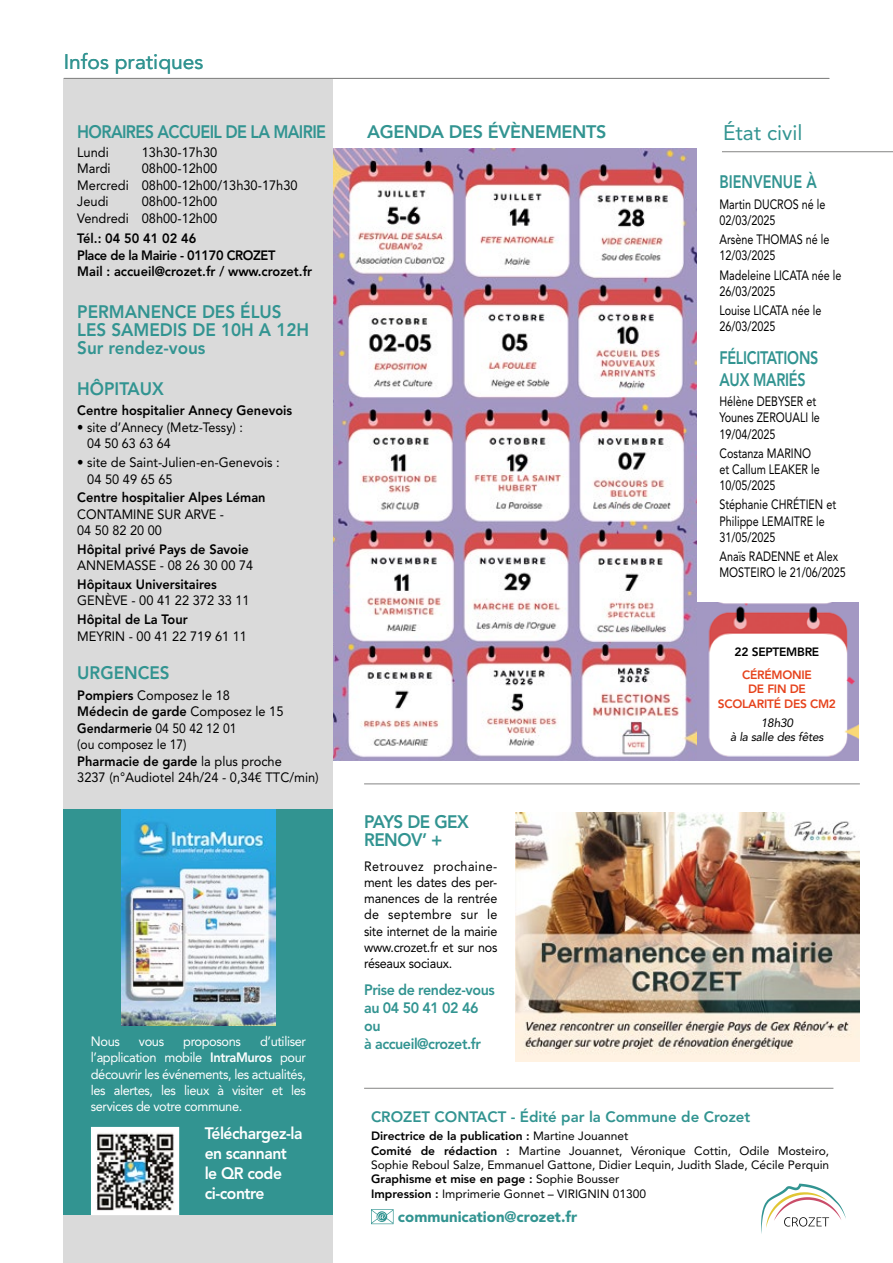
<style>
.page{position:relative;width:893px;height:1263px;background:#fff}
.page>*{position:absolute;margin:0;border:0;box-sizing:border-box;transform-origin:0 0}
.t1{font:21px "Avenir LT Std";color:#329491}
.t2{font:800 18px/18px "Avenir LT Std";color:#329491;scale:.95 1}
.t3{font:800 18px "Avenir LT Std";letter-spacing:-.04em;color:#329491;scale:.9 1}
.t4{font:800 18px/21.6px "Avenir LT Std";letter-spacing:-.02em;color:#329491;scale:.8 1}
.t5{font:800 18px "Avenir LT Std";letter-spacing:-.02em;color:#329491}
.t6{font:800 18px/18px "Avenir LT Std";letter-spacing:-.02em;color:#329491;scale:.95 1}
.t7{font:800 18px "Avenir LT Std";color:#329491;scale:.8 1}
.t8{font:800 16.5px/19.8px "Avenir LT Std";letter-spacing:-.03em;color:#fff;scale:.95 1}
.t9{font:800 15px/18px "Avenir LT Std";letter-spacing:-.03em;color:#329491;scale:.95 1}
.t10{font:800 15px "Avenir LT Std";color:#329491}
.t11{font:900 15px "Avenir LT Std";color:#329491}
.t12{font:13.5px/16.5px "Avenir LT Std";color:#000;scale:.95 1}
.t13{font:13.5px/16.2px "Avenir LT Std";color:#000;scale:.8 1}
.t14{font:800 13.5px/16.5px "Avenir LT Std";color:#000;scale:.95 1}
.t15{font:13.5px/16.2px "Avenir LT Std";color:#000;scale:.93 1}
.t16{font:13.5px/16.2px "Avenir LT Std";letter-spacing:-.03em;color:#fff;text-align:justify;scale:.95 1}
.t17{font:13.5px/16.5px "Avenir LT Std";color:#000;scale:.94 1}
.t18{font:12px/14.4px "Avenir LT Std";color:#000}
.t19{font:800 12px/14.4px "Avenir LT Std";letter-spacing:-.02em;color:#e6431d;text-align:center}
.t20{font:italic 12px/14.4px "Avenir LT Std";letter-spacing:-.02em;color:#000;text-align:center}
.t21{font:800 12px "Avenir LT Std";letter-spacing:-.02em;color:#000}
.s1{font-weight:800}
</style>
<div class="page">
<img style="left:696px;top:603px;width:163px;height:158px">
<svg style="left:371px;top:1209px;width:23px;height:15px"></svg>
<svg style="left:761px;top:1183px;width:85px;height:51px"></svg>
<div style="left:64px;top:78px;width:269px;height:1185px;background:#dadada"></div>
<div style="left:64px;top:809px;width:269px;height:406px;background:#329491"></div>
<img style="left:122px;top:809px;width:153px;height:216px">
<hr style="left:364px;top:1088px;width:469px;height:1px;background:#858584">
<hr style="left:364px;top:783px;width:496px;height:1px;background:#858584">
<img style="left:97px;top:1133px;width:76px;height:76px">
<div style="left:91px;top:1127px;width:88px;height:88px;border:5px solid #fff"></div>
<hr style="left:64px;top:78px;width:765px;height:1px;background:#858584">
<hr style="left:722px;top:151px;width:171px;height:1px;background:#858584">
<img style="left:515px;top:812px;width:345px;height:249px">
<img style="left:334px;top:149px;width:362px;height:611px">
<div style="left:715px;top:634px;width:125px;height:120px;background:#fff;border-radius:18px"></div>
<h1 class="t1" style="left:64px;top:50px;width:141px">Infos pratiques</h1>
<h2 class="t3" style="left:77px;top:121px;width:278px">HORAIRES ACCUEIL DE LA MAIRIE</h2>
<p class="t12" style="left:77px;top:144px;width:35px">Lundi</p>
<p class="t12" style="left:142px;top:144px;width:81px">13h30-17h30</p>
<p class="t12" style="left:77px;top:160px;width:37px">Mardi</p>
<p class="t12" style="left:77px;top:160px;width:233px;text-indent:65px">08h00-12h00<br>Mercredi 08h00-12h00/13h30-17h30<br>Jeudi</p>
<p class="t12" style="left:77px;top:193px;width:149px;text-align:right">08h00-12h00<br>Vendredi 08h00-12h00</p>
<p class="t14" style="left:77px;top:231px;width:249px">Tél.: 04 50 41 02 46<br>Place de la Mairie - 01170 CROZET<br>Mail : accueil@crozet.fr / www.crozet.fr</p>
<h2 class="t2" style="left:77px;top:303px;width:246px">PERMANENCE DES ÉLUS<br>LES SAMEDIS DE 10H A 12H<br>Sur rendez-vous</h2>
<h2 class="t2" style="left:77px;top:379px;width:93px">HÔPITAUX</h2>
<p class="t14" style="left:77px;top:402px;width:228px">Centre hospitalier Annecy Genevois</p>
<p class="t15" style="left:87px;top:419px;width:169px;text-indent:-10px">• site d’Annecy (Metz-Tessy) :<br>04 50 63 63 64</p>
<p class="t12" style="left:87px;top:454px;width:204px;text-indent:-10px">• site de Saint-Julien-en-Genevois :<br>04 50 49 65 65</p>
<p class="t14" style="left:77px;top:489px;width:200px">Centre hospitalier Alpes Léman</p>
<p class="t17" style="left:77px;top:506px;width:158px">CONTAMINE SUR ARVE -<br>04 50 82 20 00</p>
<p class="t14" style="left:77px;top:541px;width:182px">Hôpital privé Pays de Savoie</p>
<p class="t12" style="left:77px;top:557px;width:187px">ANNEMASSE - 08 26 30 00 74</p>
<p class="t14" style="left:77px;top:576px;width:149px">Hôpitaux Universitaires</p>
<p class="t12" style="left:77px;top:593px;width:183px">GENÈVE - 00 41 22 372 33 11</p>
<p class="t14" style="left:77px;top:611px;width:118px">Hôpital de La Tour</p>
<p class="t12" style="left:77px;top:628px;width:180px">MEYRIN - 00 41 22 719 61 11</p>
<h2 class="t2" style="left:77px;top:664px;width:99px">URGENCES</h2>
<p class="t12" style="left:77px;top:687px;width:256px"><span class="s1">Pompiers</span> Composez le 18<br><span class="s1">Médecin de garde</span> Composez le 15<br><span class="s1">Gendarmerie</span> 04 50 42 12 01<br>(ou composez le 17)<br><span class="s1">Pharmacie de garde</span> la plus proche<br>3237 (n°Audiotel 24h/24 - 0,34€ TTC/min)</p>
<p class="t16" style="left:91px;top:1033px;width:228px;text-indent:169px">d’utiliser l’application mobile <span class="s1">IntraMuros</span> pour découvrir les événements, les actualités, les alertes, les lieux à visiter et les services de votre commune.</p>
<p class="t8" style="left:205px;top:1124px;width:105px">Téléchargez-la en scannant le QR code ci-contre</p>
<p class="t16" style="left:91px;top:1033px;width:32px">Nous</p>
<p class="t16" style="left:139px;top:1033px;width:28px">vous</p>
<p class="t16" style="left:183px;top:1033px;width:62px">proposons</p>
<h2 class="t5" style="left:367px;top:121px;width:241px">AGENDA DES ÉVÈNEMENTS</h2>
<h2 class="t6" style="left:364px;top:813px;width:112px">PAYS DE GEX<br>RENOV’ +</h2>
<p class="t15" style="left:364px;top:858px;width:145px;text-align:justify">Retrouvez prochaine&shy;ment les dates des per&shy;manences de la rentrée de septembre sur le site internet de la mairie www.crozet.fr et sur nos réseaux sociaux.</p>
<p class="t9" style="left:364px;top:980px;width:139px">Prise de rendez-vous au 04 50 41 02 46 ou<br>à accueil@crozet.fr</p>
<h1 class="t1" style="left:723px;top:120px;width:81px">État civil</h1>
<h2 class="t7" style="left:719px;top:171px;width:123px">BIENVENUE À</h2>
<p class="t13" style="left:719px;top:196px;width:134px">Martin DUCROS né le<br>02/03/2025</p>
<p class="t13" style="left:719px;top:231px;width:139px">Arsène THOMAS né le<br>12/03/2025</p>
<p class="t13" style="left:719px;top:267px;width:154px">Madeleine LICATA née le<br>26/03/2025</p>
<p class="t13" style="left:719px;top:302px;width:129px">Louise LICATA née le<br>26/03/2025</p>
<h2 class="t4" style="left:719px;top:347px;width:125px">FÉLICITATIONS<br>AUX MARIÉS</h2>
<p class="t13" style="left:719px;top:394px;width:127px">Hélène DEBYSER et<br>Younes ZEROUALI le<br>19/04/2025</p>
<p class="t13" style="left:719px;top:445px;width:127px">Costanza MARINO et Callum LEAKER le<br>10/05/2025</p>
<p class="t13" style="left:719px;top:497px;width:147px">Stéphanie CHRÉTIEN et<br>Philippe LEMAITRE le<br>31/05/2025</p>
<p class="t13" style="left:719px;top:548px;width:160px">Anaïs RADENNE et Alex<br>MOSTEIRO le 21/06/2025</p>
<p class="t21" style="left:735px;top:645px;width:86px">22 SEPTEMBRE</p>
<p class="t19" style="left:718px;top:668px;width:120px">CÉRÉMONIE<br>DE FIN DE<br>SCOLARITÉ DES CM2</p>
<p class="t20" style="left:730px;top:715px;width:95px">18h30<br>à la salle des fêtes</p>
<p class="t10" style="left:371px;top:1107px;width:381px">CROZET CONTACT - Édité par la Commune de Crozet</p>
<p class="t18" style="left:371px;top:1129px;width:460px"><span class="s1">Directrice de la publication :</span> Martine Jouannet<br><span class="s1">Comité de rédaction :</span> Martine Jouannet, Véronique Cottin, Odile Mosteiro, Sophie Reboul Salze, Emmanuel Gattone, Didier Lequin, Judith Slade, Cécile Perquin <span class="s1">Graphisme et mise en page :</span> Sophie Bousser<br><span class="s1">Impression :</span> Imprimerie Gonnet – VIRIGNIN 01300</p>
<p class="t11" style="left:398px;top:1208px;width:181px">communication@crozet.fr</p>
</div>
